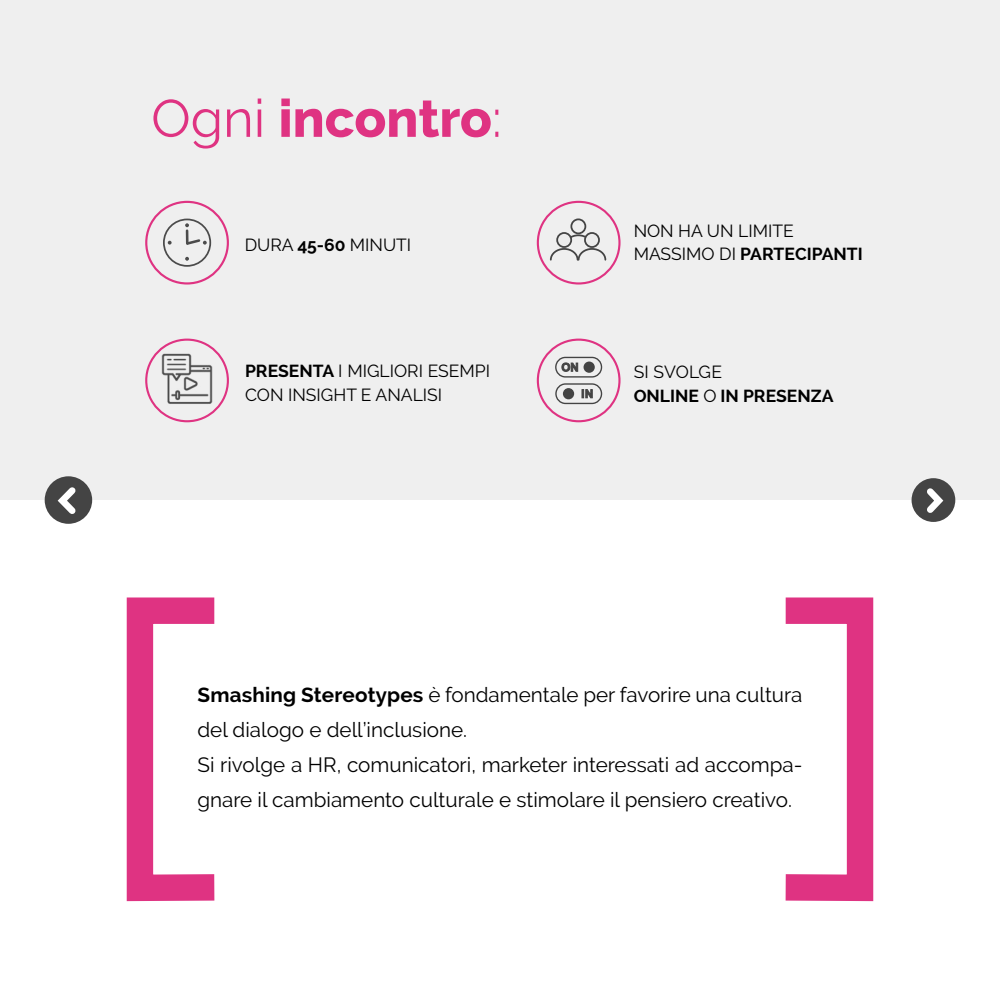
<style>
.page{position:relative;width:1000px;height:1000px;background:#fff}
.page>*{position:absolute;margin:0;border:0;box-sizing:border-box;transform-origin:0 0}
.t1{font:800 52.5px "Raleway";color:#df3382}
.t2{font:20.62px/35px "Raleway";color:#000}
.t3{font:17.5px/23.8px "Raleway";color:#000}
.t4{font:700 17.5px/23.8px "Raleway";color:#000}
.s1{font-weight:400}
.s2{font-weight:700}
</style>
<div class="page">
<div style="left:0;top:0;width:1000px;height:500px;background:#efefef"></div>
<svg style="left:785px;top:597px;width:89px;height:305px"></svg>
<svg style="left:126px;top:597px;width:89px;height:305px"></svg>
<div style="left:537px;top:339px;width:84px;height:83px;border:2px solid #df3382;border-radius:50%"></div>
<div style="left:145px;top:201px;width:84px;height:84px;border:2px solid #df3382;border-radius:50%"></div>
<img style="left:157px;top:353px;width:61px;height:61px">
<div style="left:145px;top:339px;width:84px;height:83px;border:2px solid #df3382;border-radius:50%"></div>
<div style="left:163px;top:219px;width:48px;height:48px;border:2px solid #4b4b4b;border-radius:50%"></div>
<svg style="left:185px;top:257px;width:4px;height:4px"></svg>
<svg style="left:168px;top:241px;width:4px;height:4px"></svg>
<svg style="left:185px;top:223px;width:22px;height:22px"></svg>
<div style="left:537px;top:201px;width:84px;height:84px;border:2px solid #df3382;border-radius:50%"></div>
<div style="left:570px;top:218px;width:16px;height:16px;border:2px solid #444;border-radius:50%"></div>
<svg style="left:549px;top:234px;width:58px;height:27px"></svg>
<div style="left:557px;top:233px;width:14px;height:14px;background:#ececec;border-radius:50%"></div>
<div style="left:556px;top:232px;width:16px;height:16px;border:2px solid #444;border-radius:50%"></div>
<div style="left:585px;top:233px;width:14px;height:14px;background:#ececec;border-radius:50%"></div>
<div style="left:584px;top:232px;width:16px;height:16px;border:2px solid #444;border-radius:50%"></div>
<div style="left:912px;top:478px;width:43px;height:44px;background:#444;border-radius:50%"></div>
<svg style="left:921px;top:482px;width:27px;height:37px"></svg>
<div style="left:45px;top:476px;width:47px;height:48px;background:#444;border-radius:50%"></div>
<svg style="left:53px;top:481px;width:29px;height:39px"></svg>
<div style="left:555px;top:357px;width:47px;height:21px;border:1px solid #444;border-radius:10px"></div>
<div style="left:584px;top:362px;width:11px;height:11px;background:#444;border-radius:50%"></div>
<svg style="left:562px;top:363px;width:16px;height:9px"></svg>
<div style="left:555px;top:383px;width:47px;height:21px;border:1px solid #444;border-radius:10px"></div>
<div style="left:563px;top:388px;width:11px;height:11px;background:#444;border-radius:50%"></div>
<svg style="left:582px;top:389px;width:11px;height:9px"></svg>
<h1 class="t1" style="left:151px;top:89px;width:352px"><span class="s1">Ogni</span> incontro<span class="s1">:</span></h1>
<p class="t3" style="left:245px;top:233px;width:168px">DURA <span class="s2">45-60</span> MINUTI</p>
<p class="t3" style="left:245px;top:359px;width:247px"><span class="s2">PRESENTA</span> I MIGLIORI ESEMPI<br>CON INSIGHT E ANALISI</p>
<p class="t3" style="left:634px;top:219px;width:231px">NON HA UN LIMITE<br>MASSIMO DI <span class="s2">PARTECIPANTI</span></p>
<p class="t4" style="left:634px;top:360px;width:201px"><span class="s1">SI SVOLGE<br></span>ONLINE <span class="s1">O</span> IN PRESENZA</p>
<p class="t2" style="left:198px;top:677px;width:607px"><span class="s2">Smashing Stereotypes</span> è fondamentale per favorire una cultura del dialogo e dell’inclusione.<br>Si rivolge a HR, comunicatori, marketer interessati ad accompa&shy;gnare il cambiamento culturale e stimolare il pensiero creativo.</p>
</div>
